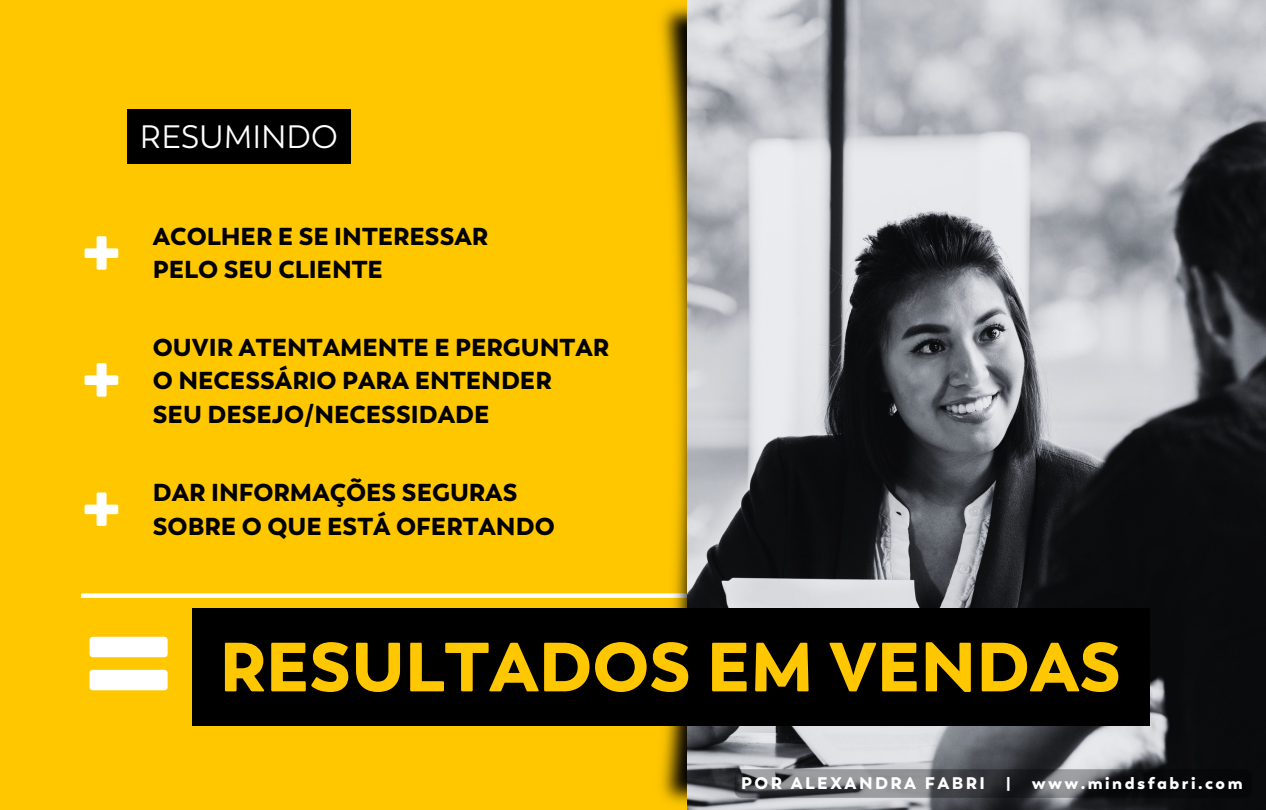
<style>
.page{position:relative;width:1266px;height:810px;background:#ffc700}
.page>*{position:absolute;margin:0;border:0;box-sizing:border-box;transform-origin:0 0}
.t1{font:800 146.18px "Boston";color:#fff}
.t2{font:900 69.22px "Boston";color:#ffc700}
.t3{font:800 68.18px/129.3px "Boston";color:#fff}
.t4{font:32.25px "Boston";color:#fff}
.t5{font:900 24.45px/33.8px "Boston";color:#000}
.t6{font:900 16.8px "Boston";letter-spacing:.145em;color:#fff}
</style>
<div class="page">
<div style="left:81px;top:593px;width:1058px;height:5px;background:#fff"></div>
<img style="left:654px;top:0;width:612px;height:810px">
<div style="left:127px;top:109px;width:224px;height:55px;background:#000"></div>
<div style="left:192px;top:608px;width:957px;height:118px;background:#000"></div>
<div style="left:734px;top:769px;width:517px;height:29px;background:#000;border-radius:7px;opacity:.3"></div>
<h3 class="t4" style="left:140px;top:116px;width:199px">RESUMINDO</h3>
<h3 class="t3" style="left:81px;top:184px;width:42px">+</h3>
<h3 class="t3" style="left:81px;top:311px;width:42px">+ +</h3>
<p class="t5" style="left:153px;top:219px;width:337px">ACOLHER E SE INTERESSAR<br>PELO SEU CLIENTE</p>
<p class="t5" style="left:153px;top:330px;width:458px">OUVIR ATENTAMENTE E PERGUNTAR<br>O NECESSÁRIO PARA ENTENDER<br>SEU DESEJO/NECESSIDADE</p>
<p class="t5" style="left:153px;top:475px;width:403px">DAR INFORMAÇÕES SEGURAS<br>SOBRE O QUE ESTÁ OFERTANDO</p>
<h1 class="t1" style="left:81px;top:557px;width:97px">=</h1>
<h2 class="t2" style="left:219px;top:622px;width:903px">RESULTADOS EM VENDAS</h2>
<p class="t6" style="left:741px;top:773px;width:245px">POR ALEXANDRA FABRI</p>
<p class="t6" style="left:1006px;top:773px;width:6px">|</p>
<p class="t6" style="left:1031px;top:773px;width:212px">www.mindsfabri.com</p>
</div>
